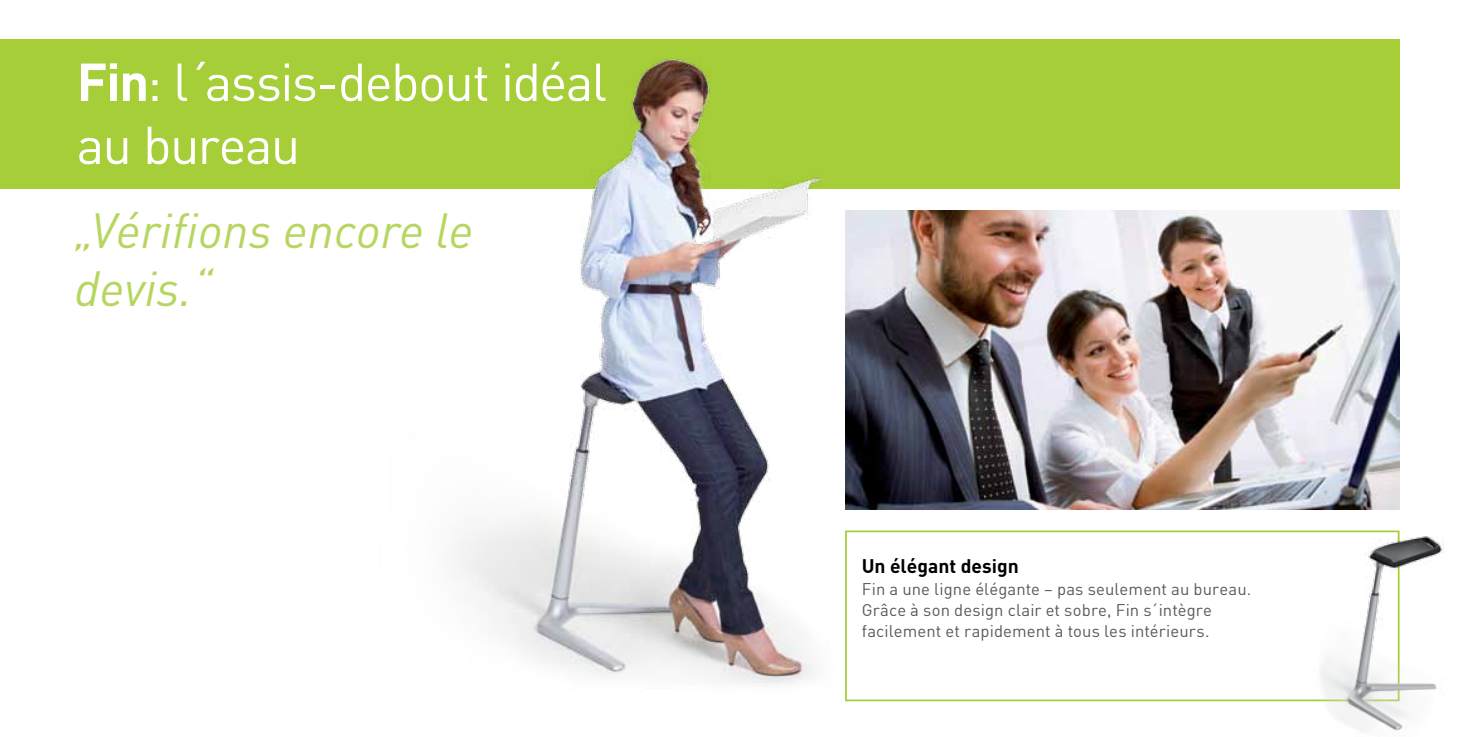
<style>
.page{position:relative;width:1474px;height:737px;background:#fff}
.page>*{position:absolute;margin:0;border:0;box-sizing:border-box;transform-origin:0 0}
.t1{font:52.5px/63px "DIN";letter-spacing:-.03em;color:#fff}
.t2{font:italic 48.82px/58.4px "DIN";color:#b7d660}
.t3{font:700 19.25px "DIN";color:#000}
.t4{font:16.62px/21.3px "DIN";letter-spacing:.01em;color:#58595b}
.s1{font-weight:700}
</style>
<div class="page">
<div style="left:0;top:39px;width:1399px;height:150px;background:#a6ce39"></div>
<img style="left:458px;top:59px;width:447px;height:643px">
<img style="left:845px;top:210px;width:554px;height:299px">
<div style="left:846px;top:531px;width:552px;height:169px;background:#fff"></div>
<div style="left:845px;top:530px;width:554px;height:171px;border:2px solid #a6ce39"></div>
<img style="left:1313px;top:496px;width:131px;height:237px">
<h1 class="t1" style="left:77px;top:49px;width:532px"><span class="s1">Fin</span>: l´assis-debout idéal au bureau</h1>
<h2 class="t2" style="left:74px;top:200px;width:401px">„Vérifions encore le devis.“</h2>
<p class="t3" style="left:861px;top:553px;width:158px">Un élégant design</p>
<p class="t4" style="left:861px;top:577px;width:391px">Fin a une ligne élégante – pas seulement au bureau.<br>Grâce à son design clair et sobre, Fin s´intègre facilement et rapidement à tous les intérieurs.</p>
</div>
